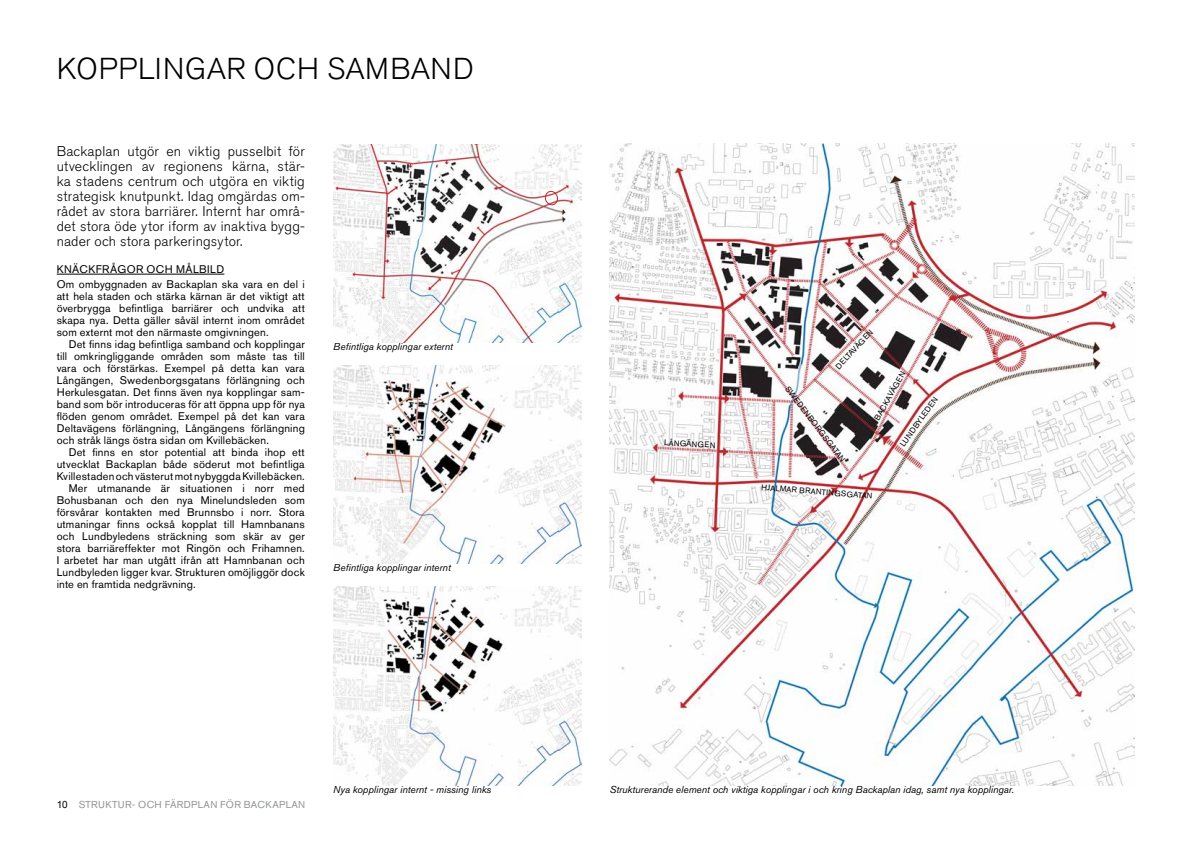
<style>
.page{position:relative;width:1191px;height:842px;background:#fff}
.page>*{position:absolute;margin:0;border:0;box-sizing:border-box;transform-origin:0 0}
.t1{font:300 30px "Akzidenz Grotesk Std";letter-spacing:.03em;color:#000}
.t2{font:300 14px/15px "Akzidenz Grotesk Std";letter-spacing:.015em;color:#000;text-align:justify}
.t3{font:11px/12px "Akzidenz Grotesk Std";letter-spacing:.035em;color:#000;text-align:justify}
.t4{font:italic 10px "Akzidenz Grotesk Std";color:#000}
.t5{font:10px "Akzidenz Grotesk Std";letter-spacing:.03em;color:#939598}
.t6{font:8px "Akzidenz Grotesk Std";color:#000}
.s1{font-family:"Arial";color:#000}
</style>
<div class="page">
<img style="left:609px;top:144px;width:525px;height:641px">
<img style="left:333px;top:144px;width:248px;height:198px">
<img style="left:333px;top:587px;width:248px;height:198px">
<img style="left:333px;top:365px;width:248px;height:199px">
<hr style="left:57px;top:274px;width:167px;height:1px;background:#000">
<svg style="left:544px;top:191px;width:14px;height:15px"></svg>
<h1 class="t1" style="left:57px;top:52px;width:418px">kopplingar och samband</h1>
<p class="t2" style="left:57px;top:144px;width:250px">Backaplan utgör en viktig pusselbit för utvecklingen av regionens kärna, stär&shy;ka stadens centrum och utgöra en viktig strategisk knutpunkt. I dag omgärdas om&shy;rådet av stora barriärer. I nternt har områ&shy;det stora öde ytor iform av inaktiva bygg&shy;nader och stora parkeringsytor.</p>
<p class="t3" style="left:57px;top:262px;width:250px;line-height:15px">knäckfrågor och målbild<br>Om ombyggnaden av Backaplan ska vara en del i</p>
<p class="t3" style="left:57px;top:290px;width:250px">att hela staden och stärka kärnan är det viktigt att överbrygga befintliga barriärer och undvika att skapa nya. Detta gäller såväl internt inom området som externt mot den närmaste omgivningen.</p>
<p class="t3" style="left:57px;top:338px;width:250px;text-indent:12px">Det finns idag befintliga samband och kopplingar till omkringliggande områden som måste tas till vara och förstärkas. Exempel på detta kan vara Långängen, Swedenborgsgatans förlängning och Herkulesgatan. Det finns även nya kopplingar sam&shy;band som bör introduceras för att öppna upp för nya flöden genom området. Exempel på det kan vara Deltavägens förlängning, Långängens förlängning och stråk längs östra sidan om Kvillebäcken.</p>
<p class="t3" style="left:69px;top:446px;width:238px">Det finns en stor potential att binda ihop ett</p>
<p class="t3" style="left:57px;top:458px;width:250px">utvecklat Backaplan både söderut mot befintliga</p>
<p class="t3" style="left:57px;top:470px;width:250px">Kvillestaden och västerut mot nybyggda Kvillebäcken.</p>
<p class="t3" style="left:69px;top:482px;width:238px">Mer utmanande är situationen i norr med</p>
<p class="t3" style="left:57px;top:494px;width:250px">Bohusbanan och den nya Minelundsleden som</p>
<p class="t3" style="left:57px;top:506px;width:250px">försvårar kontakten med Brunnsbo i norr. Stora</p>
<p class="t3" style="left:57px;top:518px;width:250px">utmaningar finns också kopplat till Hamnbanans</p>
<p class="t3" style="left:57px;top:530px;width:250px">och Lundbyledens sträckning som skär av ger</p>
<p class="t3" style="left:57px;top:542px;width:250px">stora barriäreffekter mot Ringön och Frihamnen.</p>
<p class="t3" style="left:57px;top:554px;width:250px">I arbetet har man utgått ifrån att H amnbanan och</p>
<p class="t3" style="left:57px;top:566px;width:250px">Lundbyleden ligger kvar. Strukturen omöjliggör dock</p>
<p class="t3" style="left:57px;top:578px;width:141px">inte en framtida nedgrävning.</p>
<p class="t4" style="left:333px;top:340px;width:121px">Befintliga kopplingar externt</p>
<p class="t4" style="left:333px;top:562px;width:119px">Befintliga kopplingar internt</p>
<p class="t6" style="left:664px;top:438px;width:53px;rotate:3deg">Långängen</p>
<p class="t6" style="left:833px;top:364px;width:52px;rotate:-47deg">deltavägen</p>
<p class="t6" style="left:790px;top:384px;width:94px;rotate:52deg">sw edenborgsgatan</p>
<p class="t6" style="left:872px;top:417px;width:56px;rotate:-60deg">backavägen</p>
<p class="t6" style="left:898px;top:443px;width:61px;rotate:-55deg">lundby leden</p>
<p class="t6" style="left:762px;top:482px;width:113px;rotate:5deg">hjalmar brantingsgatan</p>
<p class="t5" style="left:57px;top:798px;width:250px"><span class="s1">10</span> struktur- och färdplan för backaplan</p>
<p class="t4" style="left:333px;top:783px;width:160px">Nya kopplingar internt - missing links</p>
<p class="t4" style="left:609px;top:783px;width:406px">Strukturerande element och viktiga kopplingar i och kring Backaplan idag, samt nya kopplingar.</p>
</div>
